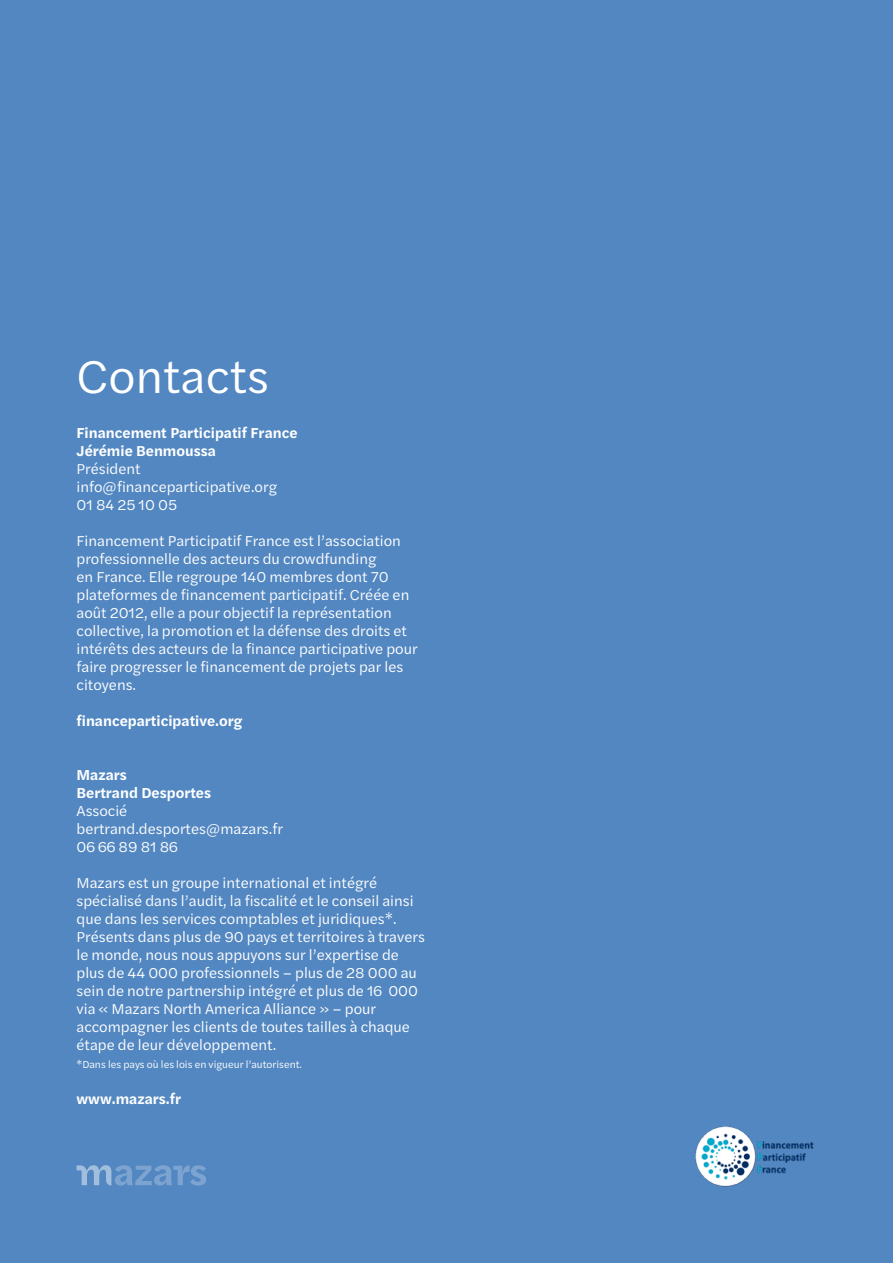
<style>
.page{position:relative;width:893px;height:1263px;background:#5387c1}
.page>*{position:absolute;margin:0;border:0;box-sizing:border-box;transform-origin:0 0}
.t1{font:48px "Halyard Text";color:#fff}
.t2{font:15px/18px "Halyard Text";color:#fff}
.t3{font:600 15px/18px "Halyard Text";color:#fff}
.t4{font:10.5px "Halyard Text";color:#fff}
</style>
<div class="page">
<svg style="left:77px;top:1165px;width:129px;height:20px"></svg>
<img style="left:696px;top:1126px;width:118px;height:60px">
<h1 class="t1" style="left:77px;top:342px;width:194px">Contacts</h1>
<p class="t3" style="left:77px;top:423px;width:223px">Financement Participatif France<br>Jérémie Benmoussa</p>
<p class="t2" style="left:77px;top:459px;width:202px">Président info@financeparticipative.org<br>01 84 25 10 05</p>
<p class="t2" style="left:77px;top:531px;width:343px">Financement Participatif France est l’association professionnelle des acteurs du crowdfunding<br>en France. Elle regroupe 140 membres dont 70 plateformes de financement participatif. Créée en août 2012, elle a pour objectif la représentation collective, la promotion et la défense des droits et intérêts des acteurs de la finance participative pour faire progresser le financement de projets par les citoyens.</p>
<p class="t3" style="left:77px;top:711px;width:167px">financeparticipative.org</p>
<p class="t3" style="left:77px;top:765px;width:136px">Mazars<br>Bertrand Desportes</p>
<p class="t2" style="left:77px;top:801px;width:208px">Associé bertrand.desportes@mazars.fr<br>06 66 89 81 86</p>
<p class="t2" style="left:77px;top:873px;width:350px">Mazars est un groupe international et intégré spécialisé dans l’audit, la fiscalité et le conseil ainsi que dans les services comptables et juridiques*.<br>Présents dans plus de 90 pays et territoires à travers le monde, nous nous appuyons sur l’expertise de plus de 44 000 professionnels – plus de 28 000 au sein de notre partnership intégré et plus de 16 000 via « Mazars North America Alliance » – pour accompagner les clients de toutes tailles à chaque étape de leur développement.</p>
<p class="t4" style="left:77px;top:1057px;width:227px">*Dans les pays où les lois en vigueur l’autorisent.</p>
<p class="t3" style="left:77px;top:1089px;width:106px">www.mazars.fr</p>
</div>
